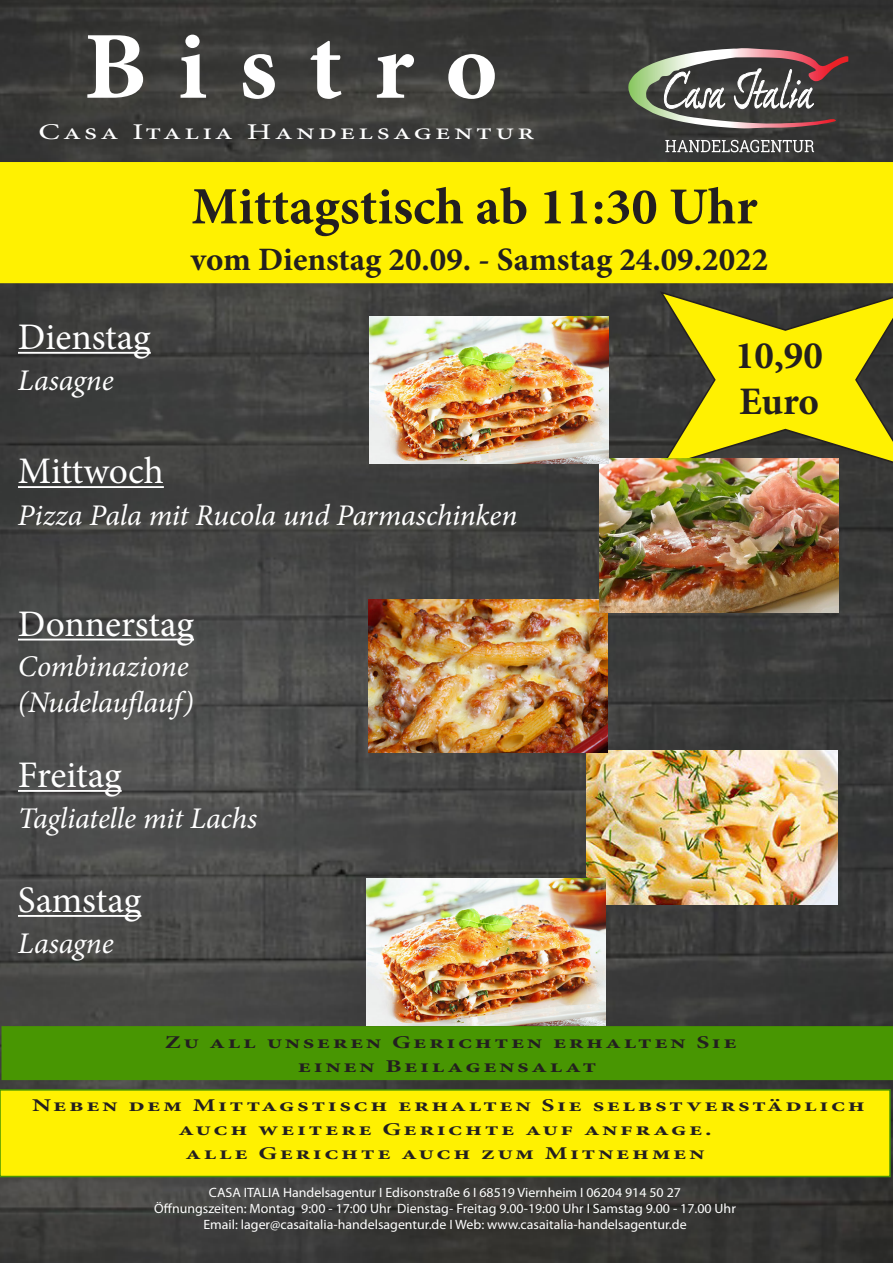
<style>
.page{position:relative;width:893px;height:1263px;background:#fff}
.page>*{position:absolute;margin:0;border:0;box-sizing:border-box;transform-origin:0 0}
.t1{font:700 96.15px "Minion Pro";color:#fff;scale:1.04 1}
.t2{font:700 52.05px "Minion Pro";color:#231f20}
.t3{font:700 39px/46.8px "Minion Pro";color:#231f20}
.t4{font:37.5px "Minion Pro";letter-spacing:-.005em;color:#fff}
.t5{font:700 32.7px "Minion Pro";color:#231f20}
.t6{font:italic 30px "Minion Pro";letter-spacing:-.005em;color:#fff}
.t7{font:22.5px "Minion Pro";letter-spacing:.1em;color:#fff;scale:1.43 1}
.t8{font:700 18px/24px "Minion Pro";letter-spacing:.1em;color:#231f20;text-align:center;scale:1.43 1}
.t9{font:13.5px "Myriad Pro";color:#fff}
.s1{font-size:52.5px}
</style>
<div class="page">
<img style="left:0;top:0;width:893px;height:1263px">
<div style="left:0;top:162px;width:893px;height:121px;background:#fff101"></div>
<img style="left:587px;top:751px;width:251px;height:153px">
<hr style="left:18px;top:352px;width:133px;height:2px;background:#fff">
<hr style="left:18px;top:486px;width:146px;height:2px;background:#fff">
<hr style="left:18px;top:639px;width:176px;height:1px;background:#fff">
<hr style="left:18px;top:790px;width:104px;height:2px;background:#fff">
<hr style="left:18px;top:915px;width:123px;height:2px;background:#fff">
<img style="left:367px;top:879px;width:239px;height:147px">
<svg style="left:658px;top:290px;width:235px;height:180px"></svg>
<svg style="left:628px;top:48px;width:220px;height:80px"></svg>
<svg style="left:665px;top:140px;width:149px;height:12px"></svg>
<div style="left:0;top:1090px;width:890px;height:86px;background:#fff101"></div>
<div style="left:0;top:1089px;width:891px;height:88px;border:2px solid #489602"></div>
<div style="left:2px;top:1027px;width:890px;height:52px;background:#489602"></div>
<div style="left:2px;top:1026px;width:891px;height:54px;border:2px solid #489602"></div>
<img style="left:369px;top:599px;width:239px;height:154px">
<img style="left:600px;top:459px;width:239px;height:153px">
<img style="left:369px;top:317px;width:239px;height:147px">
<p class="t1" style="left:84px;top:-1px;width:399px">Bistro</p>
<p class="t7" style="left:38px;top:117px;width:348px">Casa Italia Handelsagentur</p>
<p class="t4" style="left:18px;top:312px;width:134px">Dienstag</p>
<p class="t6" style="left:18px;top:360px;width:97px">Lasagne</p>
<p class="t2" style="left:192px;top:170px;width:567px"><span class="s1">Mittag</span>stisch ab 11:30 Uhr</p>
<p class="t5" style="left:191px;top:236px;width:579px">vom Dienstag 20.09. - Samstag 24.09.2022</p>
<p class="t3" style="left:735px;top:331px;width:89px">10,90<br>Euro</p>
<p class="t4" style="left:18px;top:446px;width:147px">Mittwoch</p>
<p class="t6" style="left:18px;top:494px;width:501px">Pizza Pala mit Rucola und Parmaschinken</p>
<p class="t4" style="left:18px;top:599px;width:178px">Donnerstag</p>
<p class="t6" style="left:18px;top:646px;width:172px">Combinazione</p>
<p class="t6" style="left:18px;top:682px;width:177px">(Nudelauflauf)</p>
<p class="t4" style="left:18px;top:750px;width:105px">Freitag</p>
<p class="t6" style="left:18px;top:798px;width:241px">Tagliatelle mit Lachs</p>
<p class="t4" style="left:18px;top:875px;width:125px">Samstag</p>
<p class="t6" style="left:18px;top:923px;width:97px">Lasagne</p>
<p class="t8" style="left:165px;top:1030px;width:401px">Zu all unseren Gerichten erhalten Sie</p>
<p class="t8" style="left:298px;top:1054px;width:210px">einen Beilagensalat</p>
<p class="t8" style="left:32px;top:1093px;width:584px">Neben dem Mittagstisch erhalten Sie selbstverstädlich auch weitere Gerichte auf anfrage.</p>
<p class="t8" style="left:185px;top:1141px;width:364px">alle Gerichte auch zum Mitnehmen</p>
<p class="t9" style="left:209px;top:1184px;width:474px">CASA ITALIA Handelsagentur I Edisonstraße 6 I 68519 Viernheim I 06204 914 50 27</p>
<p class="t9" style="left:154px;top:1200px;width:583px">Öffnungszeiten: Montag 9:00 - 17:00 Uhr Dienstag- Freitag 9.00-19:00 Uhr I Samstag 9.00 - 17.00 Uhr</p>
<p class="t9" style="left:203px;top:1216px;width:485px">Email: lager@casaitalia-handelsagentur.de I Web: www.casaitalia-handelsagentur.de</p>
</div>
